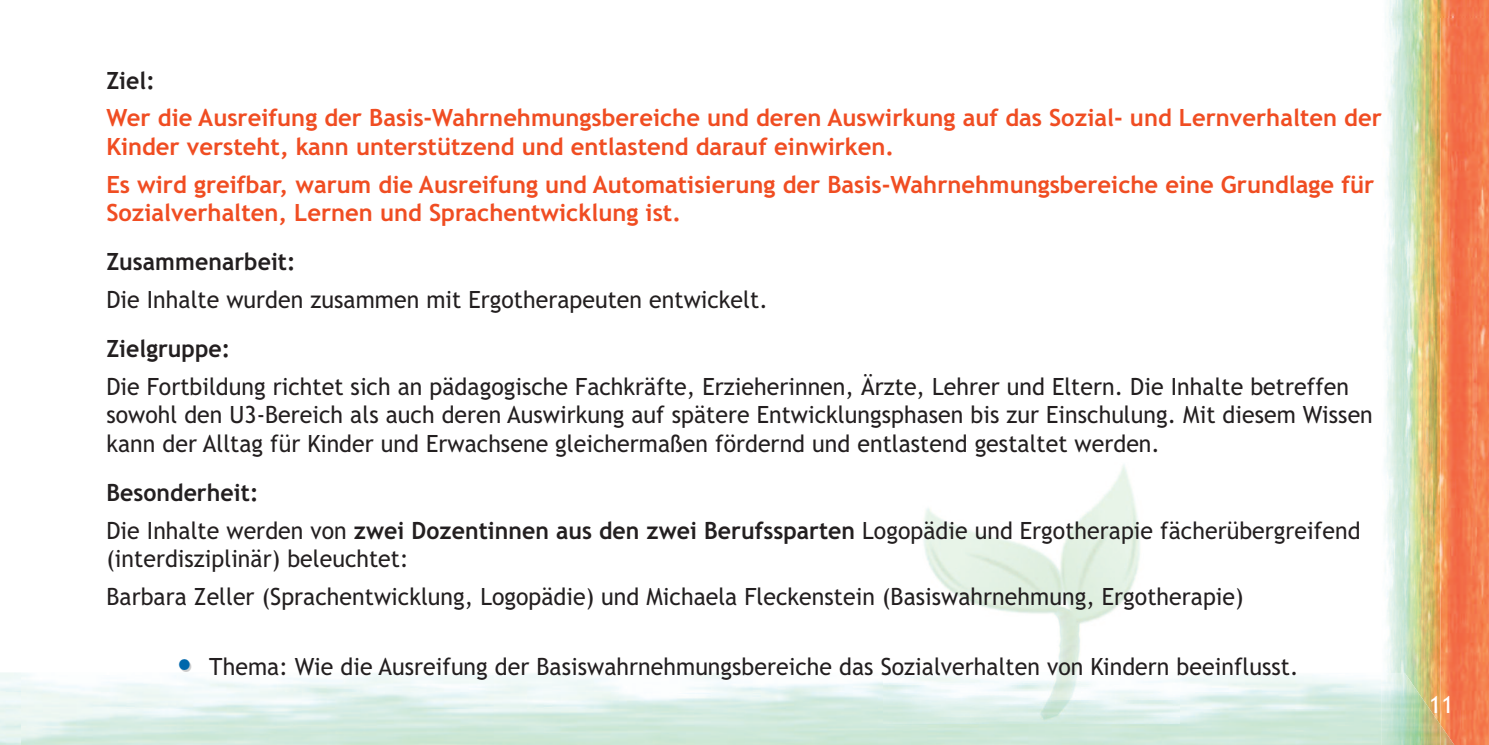
<style>
.page{position:relative;width:1489px;height:745px;background:#fff}
.page>*{position:absolute;margin:0;border:0;box-sizing:border-box;transform-origin:0 0}
.t1{font:23.75px/28.5px "Trebuchet MS";letter-spacing:.005em;color:#231f20}
.t2{font:700 23.75px/28.5px "Trebuchet MS";color:#f04d22}
.t3{font:700 23.75px "Trebuchet MS";color:#231f20}
.t4{font:23.75px "Trebuchet MS";color:#fff}
.s1{font-weight:700}
.s2{font-family:"Georgia";font-weight:700;font-size:35px;color:#0067ab}
</style>
<div class="page">
<img style="left:923px;top:465px;width:217px;height:207px">
<img style="left:1440px;top:0;width:48px;height:744px">
<img style="left:1440px;top:16px;width:48px;height:1px">
<img style="left:1384px;top:0;width:56px;height:672px">
<img style="left:1440px;top:724px;width:25px;height:20px">
<img style="left:1380px;top:672px;width:60px;height:72px">
<p class="t3" style="left:106px;top:66px;width:50px">Ziel:</p>
<p class="t2" style="left:106px;top:104px;width:1276px">Wer die Ausreifung der Basis-Wahrnehmungsbereiche und deren Auswirkung auf das Sozial- und Lernverhalten der<br>Kinder versteht, kann unterstützend und entlastend darauf einwirken.</p>
<p class="t2" style="left:106px;top:170px;width:1269px">Es wird greifbar, warum die Ausreifung und Automatisierung der Basis-Wahrnehmungsbereiche eine Grundlage für<br>Sozialverhalten, Lernen und Sprachentwicklung ist.</p>
<p class="t3" style="left:106px;top:248px;width:191px">Zusammenarbeit:</p>
<p class="t1" style="left:106px;top:285px;width:663px">Die Inhalte wurden zusammen mit Ergotherapeuten entwickelt.</p>
<p class="t3" style="left:106px;top:335px;width:125px">Zielgruppe:</p>
<p class="t1" style="left:106px;top:372px;width:1267px">Die Fortbildung richtet sich an pädagogische Fachkräfte, Erzieherinnen, Ärzte, Lehrer und Eltern. Die Inhalte betreffen sowohl den U3-Bereich als auch deren Auswirkung auf spätere Entwicklungsphasen bis zur Einschulung. Mit diesem Wissen kann der Alltag für Kinder und Erwachsene gleichermaßen fördernd und entlastend gestaltet werden.</p>
<p class="t1" style="left:106px;top:473px;width:1255px;line-height:37.8px"><span class="s1">Besonderheit:<br></span>Die Inhalte werden von <span class="s1">zwei Dozentinnen aus den zwei Berufssparten</span> Logopädie und Ergotherapie fächerübergreifend</p>
<p class="t1" style="left:106px;top:540px;width:1138px;line-height:37.8px">(interdisziplinär) beleuchtet:<br>Barbara Zeller (Sprachentwicklung, Logopädie) und Michaela Fleckenstein (Basiswahrnehmung, Ergotherapie)</p>
<p class="t1" style="left:177px;top:652px;width:1122px"><span class="s2">•</span> Thema: Wie die Ausreifung der Basiswahrnehmungsbereiche das Sozialverhalten von Kindern beeinflusst.</p>
<p class="t4" style="left:1429px;top:690px;width:26px">11</p>
</div>
